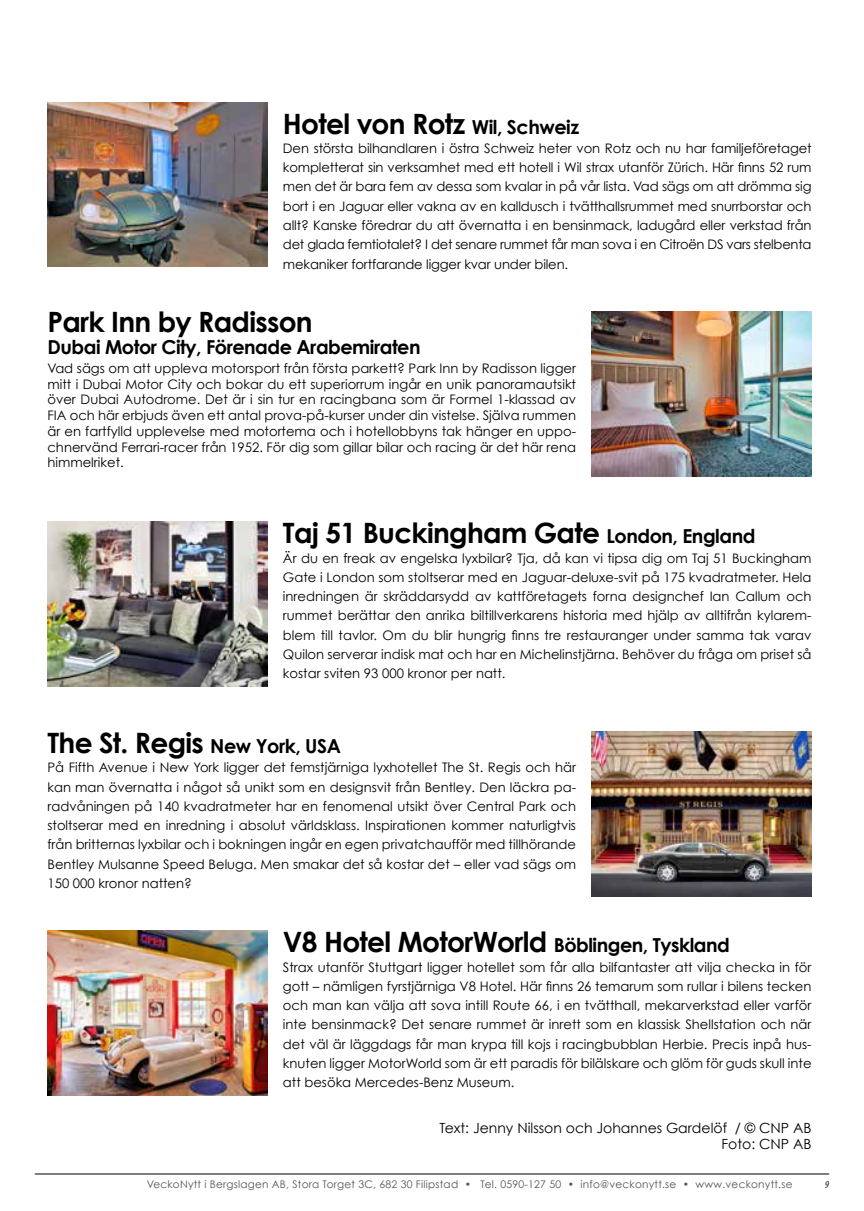
<style>
.page{position:relative;width:864px;height:1211px;background:#fff}
.page>*{position:absolute;margin:0;border:0;box-sizing:border-box;transform-origin:0 0}
.t1{font:700 28px "Century Gothic";letter-spacing:-.025em;color:#000}
.t2{font:700 19.25px "Century Gothic";letter-spacing:-.025em;color:#000}
.t3{font:14px/16.8px "Century Gothic";color:#000;text-align:right}
.t4{font:13.12px/19.2px "Century Gothic";color:#000;text-align:justify}
.t5{font:10.5px "Century Gothic";letter-spacing:.02em;color:#565655}
.t6{font:italic 600 condensed 10.5px "Myriad Pro";color:#484847}
.s1{font-size:19.25px}
.s2{font-size:28px}
</style>
<div class="page">
<hr style="left:35px;top:1173px;width:793px;height:1px;background:#000">
<img style="left:47px;top:103px;width:220px;height:164px">
<img style="left:47px;top:521px;width:220px;height:165px">
<img style="left:47px;top:930px;width:220px;height:165px">
<img style="left:591px;top:311px;width:220px;height:165px">
<img style="left:591px;top:732px;width:220px;height:164px">
<h1 class="t1" style="left:283px;top:106px;width:297px">Hotel von Rotz <span class="s1">Wil, Schweiz</span></h1>
<p class="t4" style="left:283px;top:138px;width:530px">Den största bilhandlaren i östra Schweiz heter von Rotz och nu har familjeföretaget kompletterat sin verksamhet med ett hotell i Wil strax utanför Zürich. Här finns 52 rum men det är bara fem av dessa som kvalar in på vår lista. Vad sägs om att drömma sig bort i en Jaguar eller vakna av en kalldusch i tvätthallsrummet med snurrborstar och allt? Kanske föredrar du att övernatta i en bensinmack, ladugård eller verkstad från det glada femtiotalet? I det senare rummet får man sova i en Citroën DS vars stelbenta mekaniker fortfarande ligger kvar under bilen.</p>
<h1 class="t1" style="left:47px;top:305px;width:267px">Park Inn by Radisson</h1>
<h2 class="t2" style="left:47px;top:334px;width:374px">Dubai Motor City, Förenade Arabemiraten</h2>
<p class="t4" style="left:47px;top:360px;width:530px;line-height:15.8px">Vad sägs om att uppleva motorsport från första parkett? Park Inn by Radisson ligger mitt i Dubai Motor City och bokar du ett superiorrum ingår en unik panoramautsikt över Dubai Autodrome. Det är i sin tur en racingbana som är Formel 1-klassad av FIA och här erbjuds även ett antal prova-på-kurser under din vistelse. Själva rummen är en fartfylld upplevelse med motortema och i hotellobbyns tak hänger en uppo&shy;chnervänd Ferrari-racer från 1952. För dig som gillar bilar och racing är det här rena himmelriket.</p>
<h1 class="t1" style="left:283px;top:515px;width:474px">Taj 51 Buckingham Gate <span class="s1">London, England</span></h1>
<p class="t4" style="left:283px;top:548px;width:530px">Är du en freak av engelska lyxbilar? Tja, då kan vi tipsa dig om Taj 51 Buckingham Gate i London som stoltserar med en Jaguar-deluxe-svit på 175 kvadratmeter. Hela inredningen är skräddarsydd av kattföretagets forna designchef Ian Callum och rummet berättar den anrika biltillverkarens historia med hjälp av alltifrån kylarem&shy;blem till tavlor. Om du blir hungrig finns tre restauranger under samma tak varav Quilon serverar indisk mat och har en Michelinstjärna. Behöver du fråga om priset så kostar sviten 93 000 kronor per natt.</p>
<h1 class="t1" style="left:47px;top:725px;width:295px">The St. Regis <span class="s1">New York, USA</span></h1>
<p class="t4" style="left:47px;top:757px;width:530px">På Fifth Avenue i New York ligger det femstjärniga lyxhotellet The St. Regis och här kan man övernatta i något så unikt som en designsvit från Bentley. Den läckra pa&shy;radvåningen på 140 kvadratmeter har en fenomenal utsikt över Central Park och stoltserar med en inredning i absolut världsklass. Inspirationen kommer naturligtvis från britternas lyxbilar och i bokningen ingår en egen privatchaufför med tillhörande Bentley Mulsanne Speed Beluga. Men smakar det så kostar det – eller vad sägs om 150 000 kronor natten?</p>
<h2 class="t2" style="left:283px;top:933px;width:448px"><span class="s2">V8 Hotel MotorWorld</span> Böblingen, Tyskland</h2>
<p class="t4" style="left:283px;top:957px;width:530px">Strax utanför Stuttgart ligger hotellet som får alla bilfantaster att vilja checka in för gott – nämligen fyrstjärniga V8 Hotel. Här finns 26 temarum som rullar i bilens tecken och man kan välja att sova intill Route 66, i en tvätthall, mekarverkstad eller varför inte bensinmack? Det senare rummet är inrett som en klassisk Shellstation och när det väl är läggdags får man krypa till kojs i racingbubblan Herbie. Precis inpå hus&shy;knuten ligger MotorWorld som är ett paradis för bilälskare och glöm för guds skull inte att besöka Mercedes-Benz Museum.</p>
<p class="t3" style="left:439px;top:1118px;width:373px">Text: Jenny Nilsson och Johannes Gardelöf / © CNP AB<br>Foto: CNP AB</p>
<p class="t5" style="left:147px;top:1177px;width:647px">VeckoNytt i Bergslagen AB, Stora Torget 3C, 682 30 Filipstad • Tel. 0590-127 50 • info@veckonytt.se • www.veckonytt.se</p>
<p class="t6" style="left:824px;top:1177px;width:6px">9</p>
</div>
